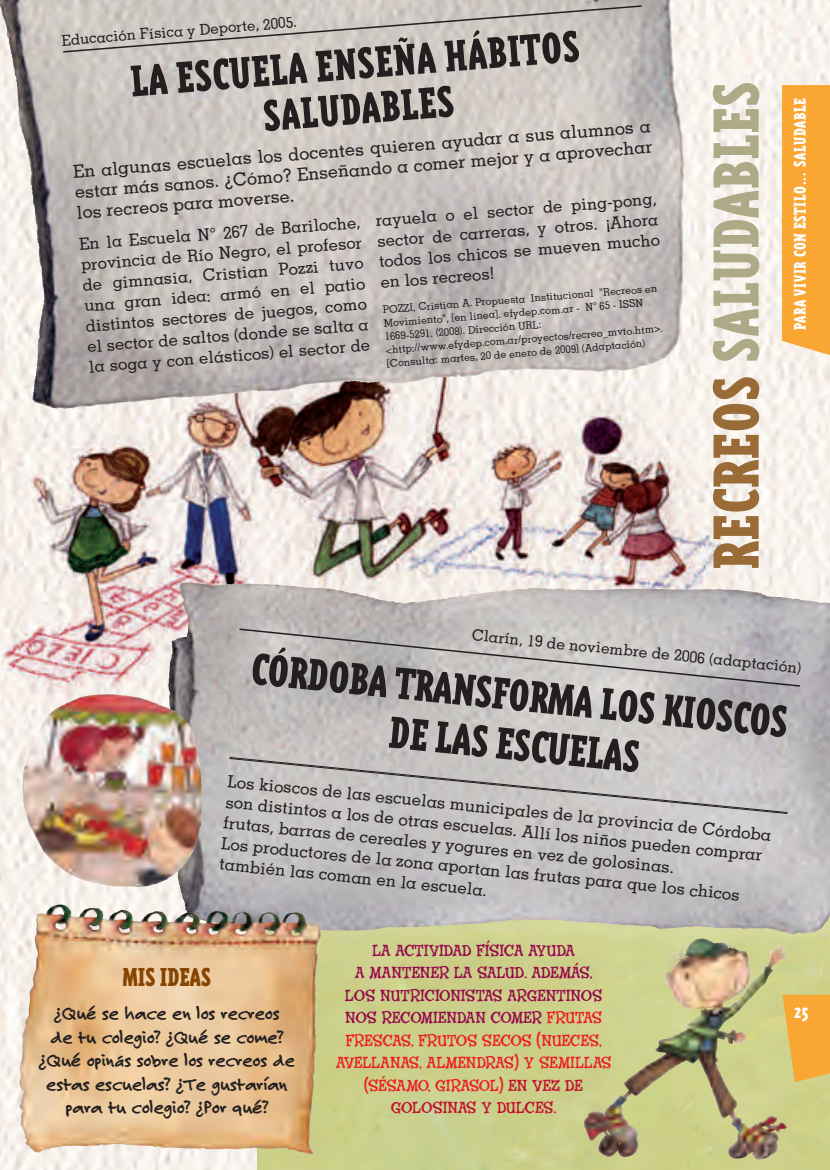
<style>
.page{position:relative;width:830px;height:1170px;background:#fff}
.page>*{position:absolute;margin:0;border:0;box-sizing:border-box;transform-origin:0 0}
.t1{font:900 75px "Triplex Cond Serif";letter-spacing:.015em;color:#aeaa88}
.t2{font:900 51.75px/49.5px "Triplex Cond Serif";color:#231f20;text-align:center}
.t3{font:900 51px/45px "Triplex Cond Serif";color:#231f20;text-align:center}
.t4{font:900 30px "Triplex Cond Serif";color:#854400}
.t5{font:900 22.5px "Triplex Cond Serif";color:#fff}
.t6{font:700 19.5px/23.4px "PP Felt Tip";color:#231f20;text-align:center}
.t7{font:900 19.5px "Triplex Cond Serif";letter-spacing:.035em;color:#fff}
.t8{font:500 18px/19.8px "Memphis";color:#231f20;text-align:justify}
.t9{font:500 16.8px/20.9px "Memphis";color:#231f20}
.t10{font:500 16.65px/20.5px "Memphis";color:#231f20;text-align:justify}
.t11{font:16.5px/22.5px "Fink Roman";letter-spacing:-.015em;color:#97094d;text-align:center}
.t12{font:500 15.6px "Memphis";color:#231f20}
.t13{font:500 15px "Memphis";color:#231f20}
.t14{font:500 10.5px/13.5px "Memphis";color:#231f20}
.s1{color:#996b36}
.s2{color:#ee1d23}
.s3{color:#c3102e}
</style>
<div class="page">
<img style="left:0;top:0;width:829px;height:1169px">
<img style="left:257px;top:916px;width:572px;height:253px">
<img style="left:393px;top:587px;width:143px;height:16px">
<svg style="left:238px;top:627px;width:563px;height:60px;background:#bebaba"></svg>
<svg style="left:229px;top:756px;width:558px;height:57px;background:#c4c1c0"></svg>
<svg style="left:62px;top:4px;width:580px;height:49px;background:#c8c2bd"></svg>
<svg style="left:782px;top:994px;width:47px;height:88px;background:#f2ae43"></svg>
<img style="left:708px;top:939px;width:39px;height:15px">
<svg style="left:781px;top:85px;width:48px;height:276px;background:#f9ae46"></svg>
<img style="left:65px;top:905px;width:49px;height:14px">
<img style="left:140px;top:698px;width:48px;height:24px">
<p class="t13" style="left:61px;top:36px;width:237px;rotate:-5deg">Educación Física y Deporte, 2005.</p>
<p class="t3" style="left:128px;top:58px;width:451px;rotate:-5deg">LA ESCUELA ENSEÑA HÁBITOS<br>SALUDABLES</p>
<p class="t8" style="left:72px;top:166px;width:580px;rotate:-5deg">En algunas escuelas los docentes quieren ayudar a sus alumnos a estar más sanos. ¿Cómo? Enseñando a comer mejor y a aprovechar los recreos para moverse.</p>
<p class="t10" style="left:78px;top:237px;width:284px;rotate:-5deg">En la Escuela N° 267 de Bariloche, provincia de Río Negro, el profesor de gimnasia, Cristian Pozzi tuvo una gran idea: armó en el patio distintos sectores de juegos, como el sector de saltos (donde se salta a la soga y con elásticos) el sector de</p>
<p class="t10" style="left:374px;top:213px;width:284px;rotate:-5deg">rayuela o el sector de ping-pong, sector de carreras, y otros. ¡Ahora todos los chicos se mueven mucho en los recreos!</p>
<p class="t14" style="left:381px;top:305px;width:279px;rotate:-5deg">POZZI, Cristian A. Propuesta Institucional "Recreos en Movimiento", [en línea]. efydep.com.ar - Nº 65 - ISSN 1669-5291. (2008). Dirección URL: &lt;http://www.efydep.com.ar/proyectos/recreo_mvto.htm&gt;. [Consulta: martes, 20 de enero de 2009] (Adaptación)</p>
<p class="t1" style="left:688px;top:569px;width:489px;rotate:-90deg"><span class="s1">RECREOS</span> SALUDABLES</p>
<p class="t7" style="left:787px;top:330px;width:233px;rotate:-90deg">PARA VIVIR CON ESTILO... SALUDABLE</p>
<p class="t12" style="left:472px;top:628px;width:332px;rotate:6deg">Clarín, 19 de noviembre de 2006 (adaptación)</p>
<p class="t2" style="left:254px;top:640px;width:540px;rotate:6deg">CÓRDOBA TRANSFORMA LOS KIOSCOS<br>DE LAS ESCUELAS</p>
<p class="t9" style="left:229px;top:770px;width:547px;rotate:6deg">Los kioscos de las escuelas municipales de la provincia de Córdoba son distintos a los de otras escuelas. Allí los niños pueden comprar frutas, barras de cereales y yogures en vez de golosinas.<br>Los productores de la zona aportan las frutas para que los chicos también las coman en la escuela.</p>
<p class="t4" style="left:123px;top:958px;width:90px">MIS IDEAS</p>
<p class="t6" style="left:39px;top:1000px;width:257px">¿Qué se hace en los recreos<br>de tu colegio? ¿Qué se come? ¿Qué opinás sobre los recreos de estas escuelas? ¿Te gustarían para tu colegio? ¿Por qué?</p>
<p class="t11" style="left:335px;top:941px;width:277px">LA ACTIVIDAD FÍSICA AYUDA<br>A MANTENER LA SALUD. ADEMÁS,<br>LOS NUTRICIONISTAS ARGENTINOS<br>NOS RECOMIENDAN COMER <span class="s2">FRUTAS<br>FRESCAS, FRUTOS SECOS (NUECES,<br>AVELLANAS, ALMENDRAS) Y SEMILLAS (SÉSAMO, GIRASOL)</span> <span class="s3">EN VEZ DE<br>GOLOSINAS Y DULCES.</span></p>
<p class="t5" style="left:793px;top:997px;width:16px">25</p>
</div>
